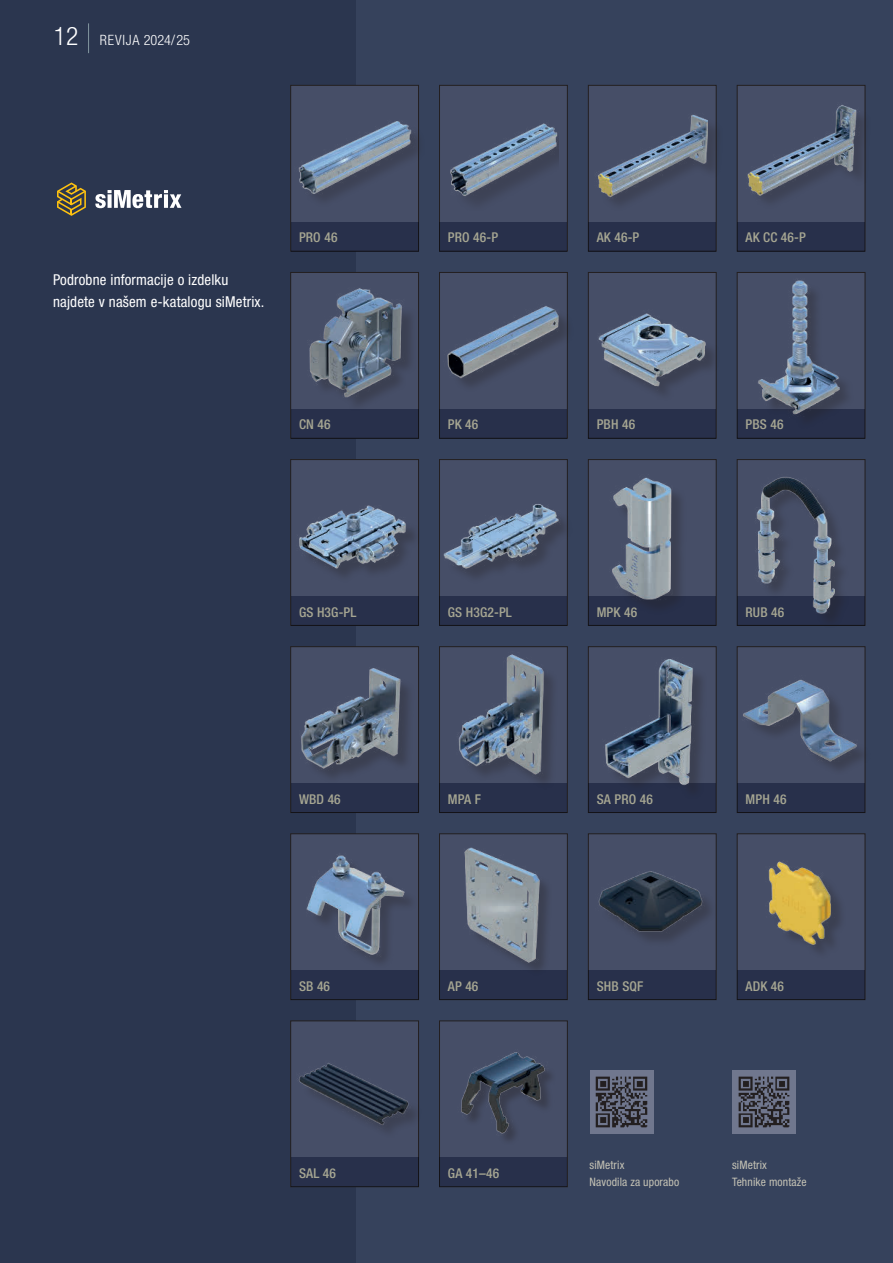
<style>
.page{position:relative;width:893px;height:1263px;background:#36425c}
.page>*{position:absolute;margin:0;border:0;box-sizing:border-box;transform-origin:0 0}
.t1{font:condensed 15px/22.5px "Helvetica Neue LT Pro";letter-spacing:.01em;color:#fff}
.t2{font:300 condensed 14.25px "Helvetica Neue LT Pro";letter-spacing:.055em;color:#fff}
.t3{font:500 condensed 13.5px "Helvetica Neue LT Pro";letter-spacing:.01em;color:#a6a692}
.t4{font:condensed 11.7px "Helvetica Neue LT Pro";letter-spacing:.01em;color:#c3c1b4}
.s1{font-size:25.5px}
</style>
<div class="page">
<div style="left:0;top:0;width:356px;height:1263px;background:#2b364f"></div>
<div style="left:291px;top:85px;width:128px;height:166px;background:#464e67"></div>
<div style="left:290px;top:85px;width:129px;height:166px;border:1px solid #231f20"></div>
<div style="left:439px;top:85px;width:128px;height:166px;background:#464e67"></div>
<div style="left:439px;top:85px;width:129px;height:166px;border:1px solid #231f20"></div>
<div style="left:588px;top:85px;width:128px;height:166px;background:#464e67"></div>
<div style="left:737px;top:85px;width:128px;height:166px;background:#464e67"></div>
<div style="left:737px;top:85px;width:128px;height:166px;border:1px solid #231f20"></div>
<div style="left:291px;top:272px;width:128px;height:166px;background:#464e67"></div>
<div style="left:290px;top:272px;width:129px;height:167px;border:1px solid #231f20"></div>
<div style="left:439px;top:272px;width:128px;height:166px;background:#464e67"></div>
<div style="left:439px;top:272px;width:129px;height:167px;border:1px solid #231f20"></div>
<div style="left:588px;top:272px;width:128px;height:166px;background:#464e67"></div>
<div style="left:588px;top:272px;width:128px;height:167px;border:1px solid #231f20"></div>
<div style="left:737px;top:272px;width:128px;height:166px;background:#464e67"></div>
<div style="left:737px;top:272px;width:128px;height:167px;border:1px solid #231f20"></div>
<div style="left:291px;top:460px;width:128px;height:165px;background:#464e67"></div>
<div style="left:290px;top:459px;width:129px;height:167px;border:1px solid #231f20"></div>
<div style="left:439px;top:460px;width:128px;height:165px;background:#464e67"></div>
<div style="left:439px;top:459px;width:129px;height:167px;border:1px solid #231f20"></div>
<div style="left:588px;top:460px;width:128px;height:165px;background:#464e67"></div>
<div style="left:588px;top:459px;width:128px;height:167px;border:1px solid #231f20"></div>
<div style="left:737px;top:460px;width:128px;height:165px;background:#464e67"></div>
<div style="left:737px;top:459px;width:128px;height:167px;border:1px solid #231f20"></div>
<div style="left:291px;top:647px;width:128px;height:165px;background:#464e67"></div>
<div style="left:290px;top:646px;width:129px;height:167px;border:1px solid #231f20"></div>
<div style="left:439px;top:647px;width:128px;height:165px;background:#464e67"></div>
<div style="left:439px;top:646px;width:129px;height:167px;border:1px solid #231f20"></div>
<div style="left:588px;top:647px;width:128px;height:165px;background:#464e67"></div>
<div style="left:588px;top:646px;width:128px;height:167px;border:1px solid #231f20"></div>
<div style="left:737px;top:647px;width:128px;height:165px;background:#464e67"></div>
<div style="left:737px;top:646px;width:128px;height:167px;border:1px solid #231f20"></div>
<div style="left:291px;top:834px;width:128px;height:166px;background:#464e67"></div>
<div style="left:290px;top:833px;width:129px;height:167px;border:1px solid #231f20"></div>
<div style="left:439px;top:834px;width:128px;height:166px;background:#464e67"></div>
<div style="left:439px;top:833px;width:129px;height:167px;border:1px solid #231f20"></div>
<div style="left:588px;top:834px;width:128px;height:166px;background:#464e67"></div>
<div style="left:588px;top:833px;width:128px;height:167px;border:1px solid #231f20"></div>
<div style="left:737px;top:834px;width:128px;height:166px;background:#464e67"></div>
<div style="left:737px;top:833px;width:128px;height:167px;border:1px solid #231f20"></div>
<div style="left:291px;top:1021px;width:128px;height:166px;background:#464e67"></div>
<div style="left:290px;top:1020px;width:129px;height:167px;border:1px solid #231f20"></div>
<div style="left:439px;top:1021px;width:128px;height:166px;background:#464e67"></div>
<div style="left:439px;top:1020px;width:129px;height:167px;border:1px solid #231f20"></div>
<div style="left:291px;top:222px;width:128px;height:29px;background:#28304b"></div>
<div style="left:439px;top:222px;width:128px;height:29px;background:#28304b"></div>
<div style="left:588px;top:222px;width:128px;height:29px;background:#28304b"></div>
<div style="left:737px;top:222px;width:128px;height:29px;background:#28304b"></div>
<div style="left:291px;top:409px;width:128px;height:29px;background:#28304b"></div>
<div style="left:439px;top:409px;width:128px;height:29px;background:#28304b"></div>
<div style="left:588px;top:409px;width:128px;height:29px;background:#28304b"></div>
<div style="left:737px;top:409px;width:128px;height:29px;background:#28304b"></div>
<div style="left:291px;top:596px;width:128px;height:29px;background:#28304b"></div>
<div style="left:439px;top:596px;width:128px;height:29px;background:#28304b"></div>
<div style="left:588px;top:596px;width:128px;height:29px;background:#28304b"></div>
<div style="left:737px;top:596px;width:128px;height:29px;background:#28304b"></div>
<div style="left:291px;top:783px;width:128px;height:29px;background:#28304b"></div>
<div style="left:439px;top:783px;width:128px;height:29px;background:#28304b"></div>
<div style="left:588px;top:783px;width:128px;height:29px;background:#28304b"></div>
<div style="left:737px;top:783px;width:128px;height:29px;background:#28304b"></div>
<div style="left:291px;top:970px;width:128px;height:30px;background:#28304b"></div>
<div style="left:439px;top:970px;width:128px;height:30px;background:#28304b"></div>
<div style="left:588px;top:970px;width:128px;height:30px;background:#28304b"></div>
<div style="left:737px;top:970px;width:128px;height:30px;background:#28304b"></div>
<div style="left:291px;top:1158px;width:128px;height:29px;background:#28304b"></div>
<div style="left:439px;top:1158px;width:128px;height:29px;background:#28304b"></div>
<hr style="left:88px;top:23px;width:1px;height:30px;background:#83969f">
<div style="left:302px;top:124px;width:124px;height:85px;background:#231f20;opacity:.25"></div>
<img style="left:290px;top:110px;width:128px;height:103px">
<img style="left:440px;top:116px;width:118px;height:94px">
<div style="left:450px;top:309px;width:124px;height:84px;background:#231f20;opacity:.3"></div>
<img style="left:447px;top:306px;width:116px;height:87px">
<img style="left:588px;top:462px;width:93px;height:159px">
<div style="left:600px;top:117px;width:124px;height:95px;background:#231f20;opacity:.25"></div>
<img style="left:588px;top:109px;width:120px;height:102px">
<div style="left:601px;top:316px;width:120px;height:86px;background:#231f20;opacity:.3"></div>
<img style="left:598px;top:313px;width:113px;height:89px">
<div style="left:759px;top:480px;width:91px;height:149px;background:#231f20;opacity:.3"></div>
<img style="left:756px;top:477px;width:78px;height:137px">
<div style="left:751px;top:107px;width:121px;height:103px;background:#231f20;opacity:.25"></div>
<img style="left:747px;top:105px;width:113px;height:103px">
<div style="left:761px;top:283px;width:94px;height:147px;background:#28304b"></div>
<img style="left:758px;top:280px;width:96px;height:138px">
<div style="left:304px;top:670px;width:111px;height:114px;background:#464e67"></div>
<img style="left:301px;top:668px;width:107px;height:109px">
<div style="left:301px;top:508px;width:120px;height:76px;background:#231f20;opacity:.3"></div>
<img style="left:299px;top:505px;width:116px;height:78px">
<div style="left:461px;top:657px;width:98px;height:133px;background:#231f20;opacity:.3"></div>
<img style="left:452px;top:646px;width:103px;height:134px">
<svg style="left:57px;top:183px;width:29px;height:33px"></svg>
<svg style="left:95px;top:190px;width:87px;height:18px"></svg>
<div style="left:312px;top:292px;width:105px;height:120px;background:#231f20;opacity:.3"></div>
<img style="left:309px;top:288px;width:105px;height:112px">
<div style="left:447px;top:506px;width:127px;height:78px;background:#231f20;opacity:.3"></div>
<img style="left:439px;top:494px;width:125px;height:85px">
<img style="left:768px;top:861px;width:69px;height:86px">
<div style="left:302px;top:1066px;width:122px;height:73px;background:#231f20;opacity:.3"></div>
<img style="left:291px;top:1056px;width:127px;height:77px">
<img style="left:461px;top:1052px;width:90px;height:88px">
<div style="left:746px;top:683px;width:125px;height:93px;background:#231f20;opacity:.3"></div>
<img style="left:738px;top:671px;width:124px;height:95px">
<div style="left:310px;top:858px;width:108px;height:111px;background:#464e67"></div>
<img style="left:306px;top:855px;width:104px;height:107px">
<div style="left:467px;top:851px;width:86px;height:125px;background:#231f20;opacity:.3"></div>
<img style="left:464px;top:847px;width:77px;height:119px">
<div style="left:601px;top:874px;width:116px;height:73px;background:#231f20;opacity:.3"></div>
<img style="left:598px;top:871px;width:107px;height:76px">
<div style="left:608px;top:662px;width:100px;height:138px;background:#231f20;opacity:.3"></div>
<img style="left:605px;top:659px;width:95px;height:136px">
<img style="left:590px;top:1070px;width:63px;height:63px">
<img style="left:732px;top:1070px;width:63px;height:63px">
<p class="t2" style="left:54px;top:32px;width:138px"><span class="s1">12</span> REVIJA 2024/25</p>
<p class="t1" style="left:53px;top:268px;width:213px">Podrobne informacije o izdelku najdete v našem e-katalogu siMetrix.</p>
<p class="t3" style="left:299px;top:229px;width:40px">PRO 46</p>
<p class="t3" style="left:448px;top:229px;width:52px">PRO 46-P</p>
<p class="t3" style="left:597px;top:229px;width:44px">AK 46-P</p>
<p class="t3" style="left:745px;top:229px;width:62px">AK CC 46-P</p>
<p class="t3" style="left:299px;top:417px;width:33px">CN 46</p>
<p class="t3" style="left:448px;top:417px;width:32px">PK 46</p>
<p class="t3" style="left:597px;top:417px;width:40px">PBH 46</p>
<p class="t3" style="left:745px;top:417px;width:39px">PBS 46</p>
<p class="t3" style="left:299px;top:604px;width:59px">GS H3G-PL</p>
<p class="t3" style="left:448px;top:604px;width:66px">GS H3G2-PL</p>
<p class="t3" style="left:597px;top:604px;width:42px">MPK 46</p>
<p class="t3" style="left:746px;top:604px;width:40px">RUB 46</p>
<p class="t3" style="left:299px;top:791px;width:43px">WBD 46</p>
<p class="t3" style="left:448px;top:791px;width:35px">MPA F</p>
<p class="t3" style="left:597px;top:791px;width:58px">SA PRO 46</p>
<p class="t3" style="left:746px;top:791px;width:42px">MPH 46</p>
<p class="t3" style="left:299px;top:978px;width:33px">SB 46</p>
<p class="t3" style="left:448px;top:978px;width:32px">AP 46</p>
<p class="t3" style="left:597px;top:978px;width:48px">SHB SQF</p>
<p class="t3" style="left:746px;top:978px;width:40px">ADK 46</p>
<p class="t3" style="left:299px;top:1165px;width:38px">SAL 46</p>
<p class="t3" style="left:448px;top:1165px;width:53px">GA 41–46</p>
<p class="t4" style="left:589px;top:1158px;width:36px">siMetrix</p>
<p class="t4" style="left:732px;top:1158px;width:36px">siMetrix</p>
<p class="t4" style="left:589px;top:1175px;width:91px">Navodila za uporabo</p>
<p class="t4" style="left:732px;top:1175px;width:76px">Tehnike montaže</p>
</div>
